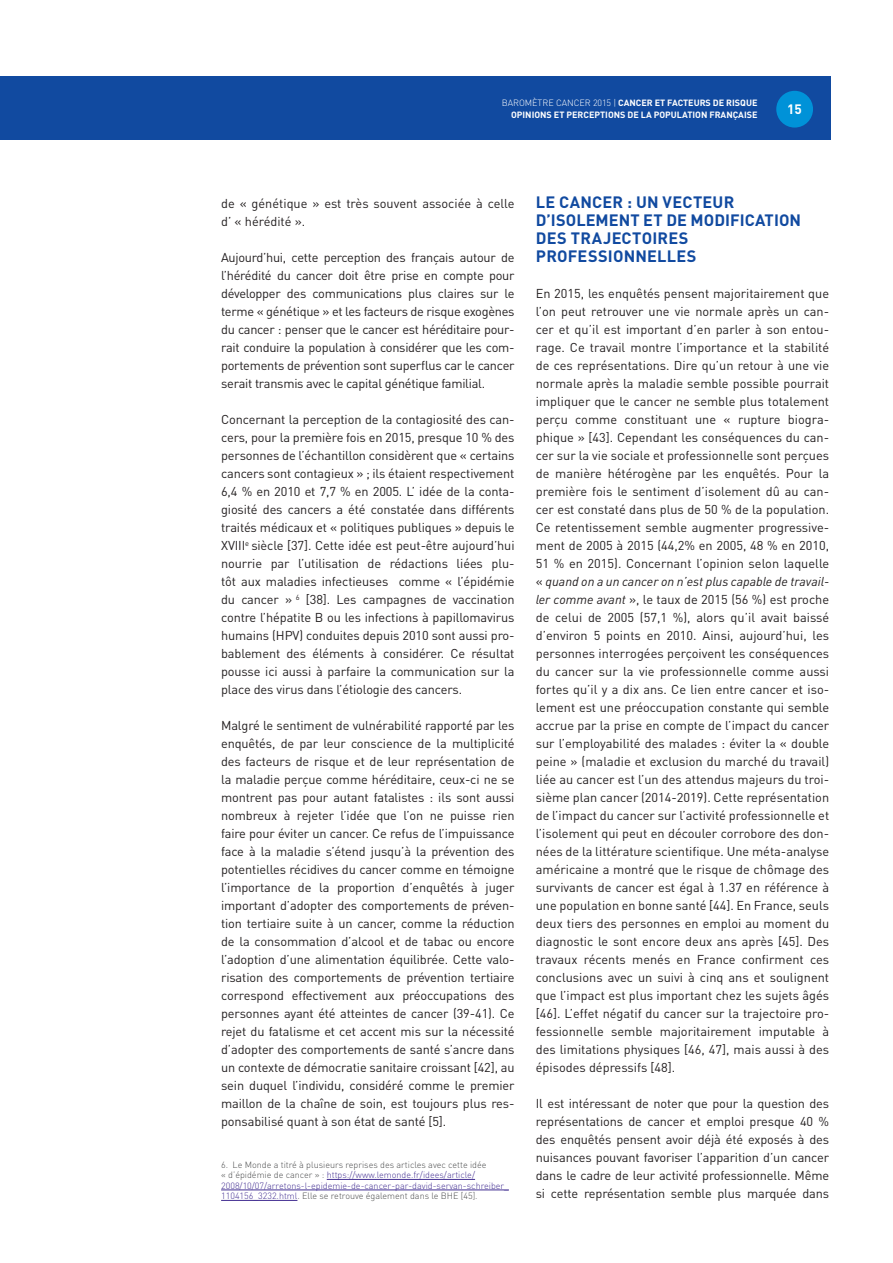
<style>
.page{position:relative;width:893px;height:1263px;background:#fff}
.page>*{position:absolute;margin:0;border:0;box-sizing:border-box;transform-origin:0 0}
.t1{font:700 16.35px/18px "DIN Pro";letter-spacing:.01em;color:#114aa0}
.t2{font:700 13.5px "DIN Pro";color:#fff}
.t3{font:12.75px/18px "DIN Pro";letter-spacing:-.01em;color:#231f20;text-align:justify}
.t4{font:300 9px/10.5px "DIN Pro";color:#432f92}
.t5{font:700 9px/12px "DIN Pro";color:#fff;text-align:right}
.s1{font-weight:300}
.s2{color:#4b4c4d}
.s3{font-style:italic}
</style>
<div class="page">
<div style="left:0;top:77px;width:830px;height:63px;background:#114aa0"></div>
<div style="left:776px;top:91px;width:37px;height:37px;background:#0092d8;border-radius:50%"></div>
<hr style="left:327px;top:1179px;width:148px;height:1px;background:#432f92">
<hr style="left:221px;top:1190px;width:288px;height:1px;background:#432f92">
<hr style="left:221px;top:1200px;width:76px;height:1px;background:#432f92">
<p class="t5" style="left:502px;top:96px;width:257px"><span class="s1">BAROMÈTRE CANCER 2015 |</span> CANCER ET FACTEURS DE RISQUE<br>OPINIONS ET PERCEPTIONS DE LA POPULATION FRANÇAISE</p>
<p class="t2" style="left:787px;top:100px;width:16px">15</p>
<p class="t3" style="left:221px;top:194px;width:295px">de « génétique » est très souvent associée à celle d’ « hérédité ».</p>
<p class="t3" style="left:221px;top:248px;width:295px">Aujourd’hui, cette perception des français autour de l’hérédité du cancer doit être prise en compte pour développer des communications plus claires sur le terme « génétique » et les facteurs de risque exogènes du cancer : penser que le cancer est héréditaire pour‑ rait conduire la population à considérer que les com‑ portements de prévention sont superflus car le cancer serait transmis avec le capital génétique familial.</p>
<p class="t3" style="left:221px;top:410px;width:295px">Concernant la perception de la contagiosité des can‑ cers, pour la première fois en 2015, presque 10 % des personnes de l’échantillon considèrent que « certains cancers sont contagieux » ; ils étaient respectivement 6,4 % en 2010 et 7,7 % en 2005. L’ idée de la conta‑ giosité des cancers a été constatée dans différents traités médicaux et « politiques publiques » depuis le XVIII<sup>e</sup> siècle [37]. Cette idée est peut‑être aujourd’hui nourrie par l’utilisation de rédactions liées plu‑ tôt aux maladies infectieuses comme « l’épidémie du cancer » <sup>6</sup> [38]. Les campagnes de vaccination contre l’hépatite B ou les infections à papillomavirus humains (HPV) conduites depuis 2010 sont aussi pro‑ bablement des éléments à considérer. Ce résultat pousse ici aussi à parfaire la communication sur la place des virus dans l’étiologie des cancers.</p>
<p class="t3" style="left:221px;top:716px;width:295px">Malgré le sentiment de vulnérabilité rapporté par les enquêtés, de par leur conscience de la multiplicité des facteurs de risque et de leur représentation de la maladie perçue comme héréditaire, ceux‑ci ne se montrent pas pour autant fatalistes : ils sont aussi nombreux à rejeter l’idée que l’on ne puisse rien faire pour éviter un cancer. Ce refus de l’impuissance face à la maladie s’étend jusqu’à la prévention des potentielles récidives du cancer comme en témoigne l’importance de la proportion d’enquêtés à juger important d’adopter des comportements de préven‑ tion tertiaire suite à un cancer, comme la réduction de la consommation d’alcool et de tabac ou encore l’adoption d’une alimentation équilibrée. Cette valo‑ risation des comportements de prévention tertiaire correspond effectivement aux préoccupations des personnes ayant été atteintes de cancer (39‑41). Ce rejet du fatalisme et cet accent mis sur la nécessité d’adopter des comportements de santé s’ancre dans un contexte de démocratie sanitaire croissant [42], au sein duquel l’individu, considéré comme le premier maillon de la chaîne de soin, est toujours plus res‑ ponsabilisé quant à son état de santé [5].</p>
<p class="t4" style="left:221px;top:1159px;width:289px"><span class="s2">6. Le Monde a titré à plusieurs reprises des articles avec cette idée<br>« d’épidémie de cancer » :</span> https://www.lemonde.fr/idees/article/ 2008/10/07/arretons‑l‑epidemie‑de‑cancer‑par‑david‑servan‑schreiber_ 1104156_3232.html<span class="s2">. Elle se retrouve également dans le BHE [45].</span></p>
<p class="t1" style="left:536px;top:192px;width:267px">LE CANCER : UN VECTEUR<br>D’ISOLEMENT ET DE MODIFICATION<br>DES TRAJECTOIRES<br>PROFESSIONNELLES</p>
<p class="t3" style="left:536px;top:284px;width:295px">En 2015, les enquêtés pensent majoritairement que l’on peut retrouver une vie normale après un can‑ cer et qu’il est important d’en parler à son entou‑ rage. Ce travail montre l’importance et la stabilité de ces représentations. Dire qu’un retour à une vie normale après la maladie semble possible pourrait impliquer que le cancer ne semble plus totalement perçu comme constituant une « rupture biogra‑ phique » [43]. Cependant les conséquences du can‑ cer sur la vie sociale et professionnelle sont perçues de manière hétérogène par les enquêtés. Pour la première fois le sentiment d’isolement dû au can‑ cer est constaté dans plus de 50 % de la population.<br>Ce retentissement semble augmenter progressive‑ ment de 2005 à 2015 (44,2% en 2005, 48 % en 2010, 51 % en 2015). Concernant l’opinion selon laquelle « <span class="s3">quand on a un cancer on n’est plus capable de travail‑ ler comme avant</span> », le taux de 2015 (56 %) est proche de celui de 2005 (57,1 %), alors qu’il avait baissé d’environ 5 points en 2010. Ainsi, aujourd’hui, les personnes interrogées perçoivent les conséquences du cancer sur la vie professionnelle comme aussi fortes qu’il y a dix ans. Ce lien entre cancer et iso‑ lement est une préoccupation constante qui semble accrue par la prise en compte de l’impact du cancer sur l’employabilité des malades : éviter la « double peine » (maladie et exclusion du marché du travail) liée au cancer est l’un des attendus majeurs du troi‑ sième plan cancer (2014‑2019). Cette représentation de l’impact du cancer sur l’activité professionnelle et l’isolement qui peut en découler corrobore des don‑ nées de la littérature scientifique. Une méta‑analyse américaine a montré que le risque de chômage des survivants de cancer est égal à 1.37 en référence à une population en bonne santé [44]. En France, seuls deux tiers des personnes en emploi au moment du diagnostic le sont encore deux ans après [45]. Des travaux récents menés en France confirment ces conclusions avec un suivi à cinq ans et soulignent que l’impact est plus important chez les sujets âgés [46]. L’effet négatif du cancer sur la trajectoire pro‑ fessionnelle semble majoritairement imputable à des limitations physiques [46, 47], mais aussi à des épisodes dépressifs [48].</p>
<p class="t3" style="left:536px;top:1094px;width:295px">Il est intéressant de noter que pour la question des représentations de cancer et emploi presque 40 % des enquêtés pensent avoir déjà été exposés à des nuisances pouvant favoriser l’apparition d’un cancer dans le cadre de leur activité professionnelle. Même si cette représentation semble plus marquée dans</p>
</div>
